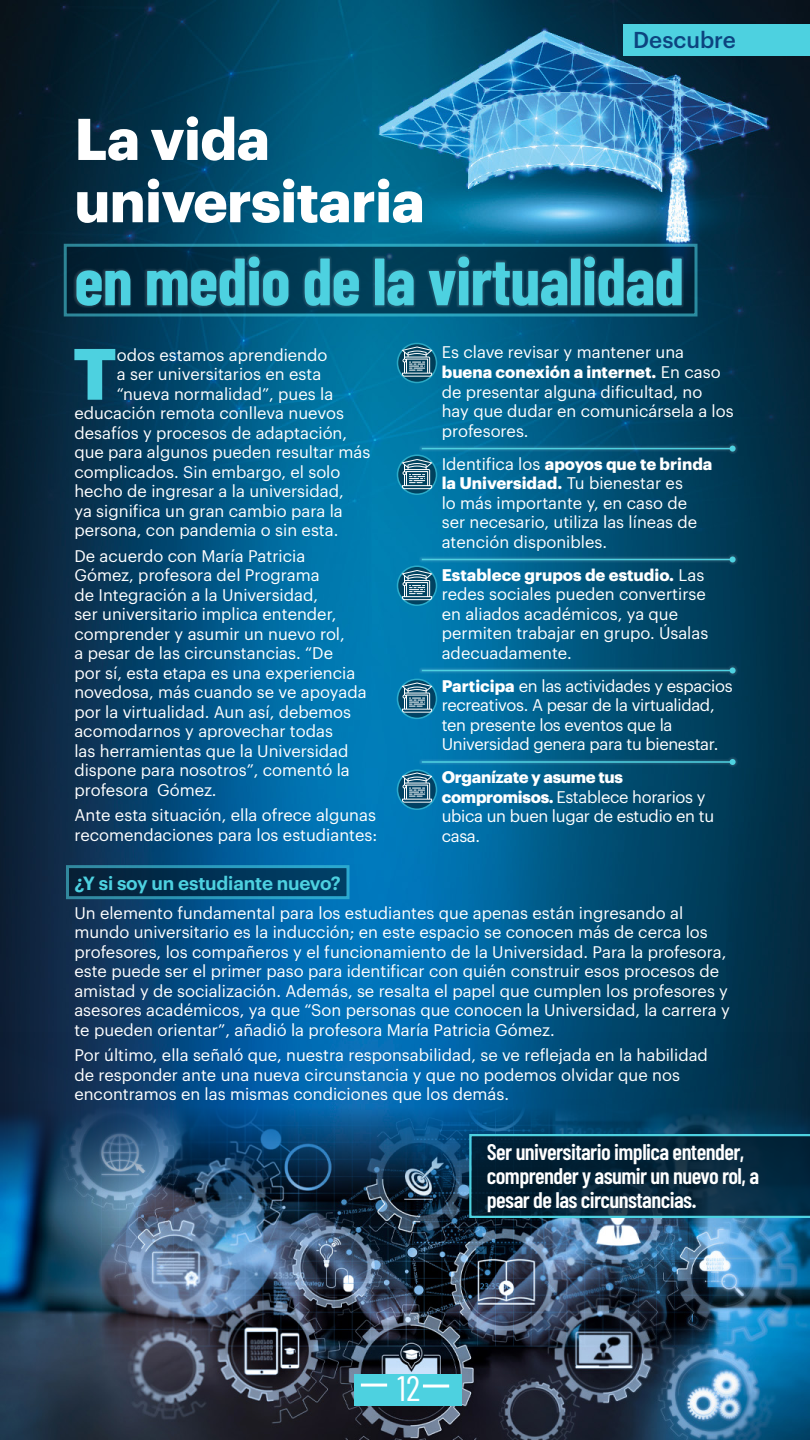
<style>
.page{position:relative;width:810px;height:1440px;background:#fff}
.page>*{position:absolute;margin:0;border:0;box-sizing:border-box;transform-origin:0 0}
.t1{font:700 71.03px "Graphik";color:#4dd1e0}
.t2{font:700 66.75px "Barlow Condensed";letter-spacing:-.01em;color:#4dd1e0}
.t3{font:700 57.53px/62.2px "Graphik";letter-spacing:-.01em;color:#fff}
.t4{font:35.25px "Barlow Condensed";color:#fff}
.t5{font:600 22.5px/24px "Barlow Condensed";letter-spacing:-.025em;color:#fff}
.t6{font:500 22.5px "Graphik";color:#0c447f}
.t7{font:600 18.75px "Graphik";letter-spacing:-.01em;color:#4dd1e0}
.t8{font:16.5px/19.5px "Graphik";color:#fff}
.t9{font:16.5px/19.5px "Graphik";letter-spacing:-.02em;color:#fff}
.s1{font-weight:700}
</style>
<div class="page">
<img style="left:0;top:0;width:810px;height:1032px">
<img style="left:0;top:1032px;width:810px;height:408px">
<svg style="left:64px;top:244px;width:634px;height:72px;background:#0d4f67"></svg>
<div style="left:624px;top:24px;width:186px;height:31px;background:#4dd1e0"></div>
<div style="left:354px;top:1374px;width:108px;height:31px;background:#4dd1e0"></div>
<hr style="left:361px;top:1384px;width:26px;height:3px;background:#fff">
<hr style="left:423px;top:1385px;width:26px;height:3px;background:#fff">
<div style="left:73px;top:253px;width:612px;height:55px;background:#fff;opacity:.28"></div>
<div style="left:66px;top:865px;width:284px;height:34px;background:linear-gradient(to right,#051e35,#00426c);border:3px solid #4dd1e0"></div>
<svg style="left:469px;top:1134px;width:341px;height:84px;background:#092e43"></svg>
<div style="left:420px;top:443px;width:318px;height:11px;background:#fff;opacity:.28"></div>
<hr style="left:422px;top:448px;width:311px;height:1px;background:#4dd1e0">
<svg style="left:730px;top:446px;width:6px;height:6px"></svg>
<div style="left:420px;top:554px;width:318px;height:11px;background:#fff;opacity:.28"></div>
<hr style="left:422px;top:559px;width:311px;height:1px;background:#4dd1e0">
<svg style="left:730px;top:556px;width:6px;height:6px"></svg>
<div style="left:420px;top:665px;width:318px;height:11px;background:#fff;opacity:.28"></div>
<hr style="left:422px;top:670px;width:311px;height:1px;background:#4dd1e0">
<svg style="left:730px;top:668px;width:6px;height:6px"></svg>
<svg style="left:398px;top:344px;width:38px;height:38px"></svg>
<div style="left:397px;top:343px;width:40px;height:40px;border:2px solid #4dd1e0;border-radius:50%"></div>
<svg style="left:398px;top:455px;width:38px;height:39px"></svg>
<div style="left:397px;top:454px;width:40px;height:41px;border:2px solid #4dd1e0;border-radius:50%"></div>
<svg style="left:398px;top:566px;width:38px;height:39px"></svg>
<div style="left:397px;top:566px;width:40px;height:40px;border:2px solid #4dd1e0;border-radius:50%"></div>
<svg style="left:398px;top:679px;width:38px;height:39px"></svg>
<div style="left:397px;top:679px;width:40px;height:40px;border:2px solid #4dd1e0;border-radius:50%"></div>
<svg style="left:398px;top:770px;width:38px;height:39px"></svg>
<div style="left:397px;top:770px;width:40px;height:40px;border:2px solid #4dd1e0;border-radius:50%"></div>
<div style="left:420px;top:757px;width:318px;height:11px;background:#fff;opacity:.28"></div>
<hr style="left:422px;top:761px;width:311px;height:2px;background:#4dd1e0">
<svg style="left:730px;top:759px;width:6px;height:6px"></svg>
<svg style="left:402px;top:346px;width:30px;height:31px"></svg>
<svg style="left:402px;top:459px;width:30px;height:30px"></svg>
<svg style="left:402px;top:570px;width:30px;height:30px"></svg>
<svg style="left:402px;top:682px;width:30px;height:31px"></svg>
<svg style="left:402px;top:772px;width:30px;height:31px"></svg>
<h3 class="t3" style="left:74px;top:103px;width:352px">La vida universitaria</h3>
<h3 class="t6" style="left:633px;top:23px;width:104px">Descubre</h3>
<h2 class="t2" style="left:74px;top:240px;width:611px">en medio de la virtualidad</h2>
<h1 class="t1" style="left:73px;top:319px;width:45px">T</h1>
<p class="t8" style="left:117px;top:344px;width:212px">odos estamos aprendiendo</p>
<p class="t8" style="left:117px;top:363px;width:206px">a ser universitarios en esta</p>
<p class="t8" style="left:117px;top:383px;width:218px">“nueva normalidad”, pues la</p>
<p class="t8" style="left:74px;top:402px;width:271px">educación remota conlleva nuevos</p>
<p class="t8" style="left:74px;top:422px;width:274px">desafíos y procesos de adaptación,</p>
<p class="t8" style="left:74px;top:441px;width:298px">que para algunos pueden resultar más</p>
<p class="t8" style="left:74px;top:461px;width:268px">complicados. Sin embargo, el solo</p>
<p class="t8" style="left:74px;top:480px;width:271px">hecho de ingresar a la universidad,</p>
<p class="t8" style="left:74px;top:500px;width:270px">ya significa un gran cambio para la</p>
<p class="t8" style="left:74px;top:519px;width:266px">persona, con pandemia o sin esta.</p>
<p class="t8" style="left:74px;top:545px;width:294px">De acuerdo con María Patricia<br>Gómez, profesora del Programa<br>de Integración a la Universidad,<br>ser universitario implica entender, comprender y asumir un nuevo rol,<br>a pesar de las circunstancias. “De<br>por sí, esta etapa es una experiencia novedosa, más cuando se ve apoyada por la virtualidad. Aun así, debemos acomodarnos y aprovechar todas<br>las herramientas que la Universidad dispone para nosotros”, comentó la profesora Gómez.</p>
<p class="t8" style="left:74px;top:804px;width:304px">Ante esta situación, ella ofrece algunas recomendaciones para los estudiantes:</p>
<p class="t8" style="left:442px;top:341px;width:293px">Es clave revisar y mantener una <span class="s1">buena conexión a internet.</span> En caso de presentar alguna dificultad, no<br>hay que dudar en comunicársela a los profesores.</p>
<p class="t8" style="left:442px;top:452px;width:272px">Identifica los <span class="s1">apoyos que te brinda la Universidad.</span> Tu bienestar es<br>lo más importante y, en caso de ser necesario, utiliza las líneas de atención disponibles.</p>
<p class="t8" style="left:442px;top:563px;width:268px"><span class="s1">Establece grupos de estudio.</span> Las redes sociales pueden convertirse en aliados académicos, ya que permiten trabajar en grupo. Úsalas adecuadamente.</p>
<p class="t9" style="left:442px;top:674px;width:292px"><span class="s1">Participa</span> en las actividades y espacios recreativos. A pesar de la virtualidad, ten presente los eventos que la Universidad genera para tu bienestar.</p>
<p class="t9" style="left:442px;top:766px;width:274px"><span class="s1">Organízate y asume tus compromisos.</span> Establece horarios y ubica un buen lugar de estudio en tu casa.</p>
<p class="t7" style="left:74px;top:868px;width:268px">¿Y si soy un estudiante nuevo?</p>
<p class="t8" style="left:74px;top:902px;width:657px">Un elemento fundamental para los estudiantes que apenas están ingresando al mundo universitario es la inducción; en este espacio se conocen más de cerca los profesores, los compañeros y el funcionamiento de la Universidad. Para la profesora, este puede ser el primer paso para identificar con quién construir esos procesos de amistad y de socialización. Además, se resalta el papel que cumplen los profesores y asesores académicos, ya que “Son personas que conocen la Universidad, la carrera y te pueden orientar”, añadió la profesora María Patricia Gómez.</p>
<p class="t8" style="left:74px;top:1044px;width:635px">Por último, ella señaló que, nuestra responsabilidad, se ve reflejada en la habilidad de responder ante una nueva circunstancia y que no podemos olvidar que nos encontramos en las mismas condiciones que los demás.</p>
<h3 class="t4" style="left:397px;top:1367px;width:24px">12</h3>
<h3 class="t5" style="left:487px;top:1139px;width:274px">Ser universitario implica entender, comprender y asumir un nuevo rol, a pesar de las circunstancias.</h3>
</div>
